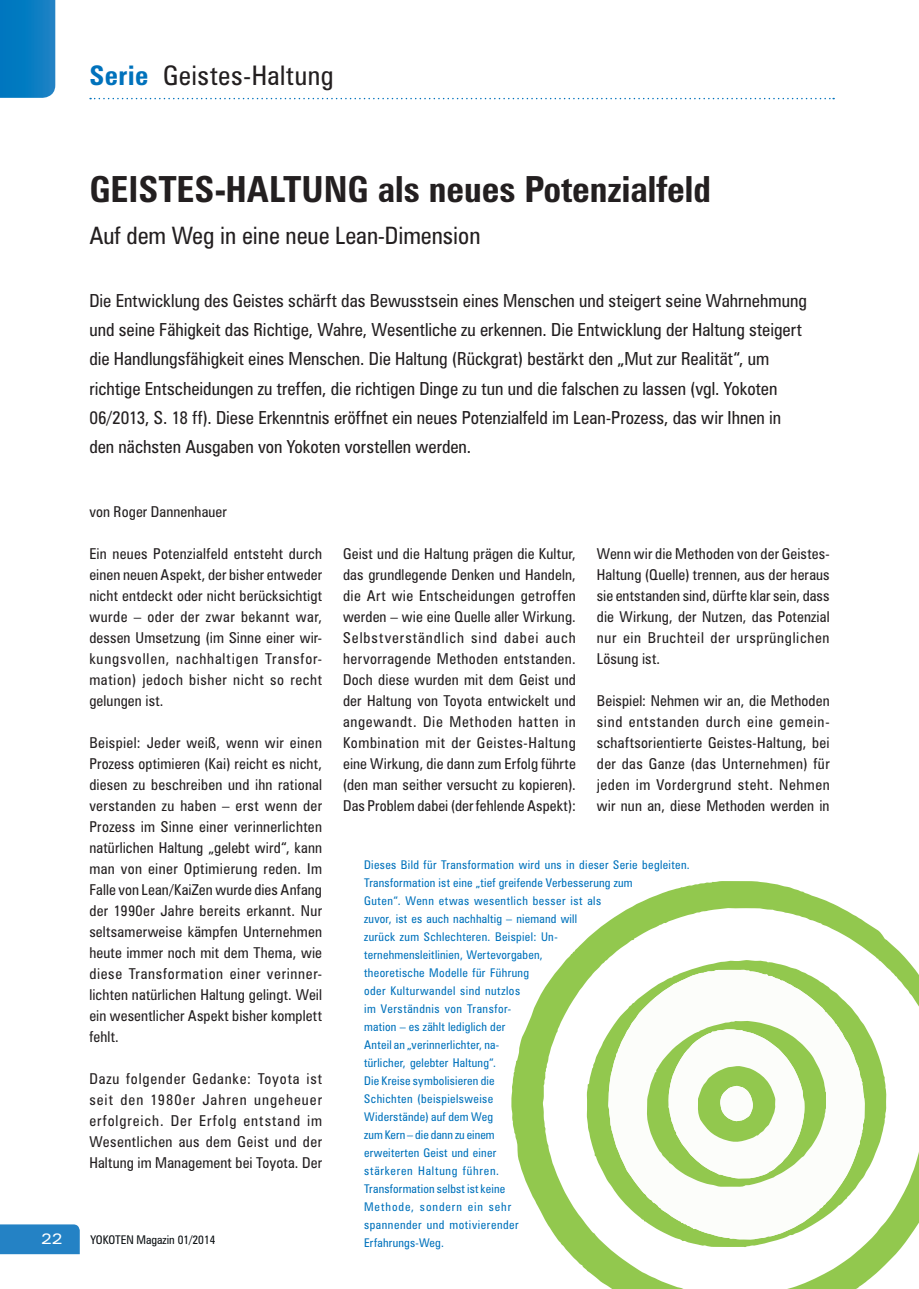
<style>
.page{position:relative;width:919px;height:1289px;background:#fff}
.page>*{position:absolute;margin:0;border:0;box-sizing:border-box;transform-origin:0 0}
.t1{font:700 condensed 36px "Zurich BT";color:#231f20}
.t2{font:condensed 27px "Zurich BT";letter-spacing:.02em;color:#231f20}
.t3{font:condensed 24px "Zurich BT";color:#231f20}
.t4{font:condensed 18px/29.2px "Zurich BT";color:#231f20}
.t5{font:condensed 15px/21px "Zurich BT";letter-spacing:.01em;color:#231f20;text-align:justify}
.t6{font:expanded 15px "Zurich BT";color:#fff}
.t7{font:condensed 12px/18px "Zurich BT";letter-spacing:.03em;color:#0072bc}
.t8{font:condensed 12px "Zurich BT";color:#0e1215}
.s1{font-weight:700;color:#0072bc}
</style>
<div class="page">
<svg style="left:511px;top:881px;width:407px;height:407px"></svg>
<svg style="left:586px;top:959px;width:300px;height:288px"></svg>
<svg style="left:608px;top:969px;width:257px;height:270px"></svg>
<svg style="left:646px;top:1020px;width:179px;height:166px"></svg>
<svg style="left:90px;top:98px;width:744px;height:1px"></svg>
<svg style="left:0;top:0;width:55px;height:98px;background:#0b7dc2"></svg>
<div style="left:0;top:1224px;width:80px;height:30px;background:#2482c5"></div>
<h2 class="t2" style="left:89px;top:59px;width:246px"><span class="s1">Serie</span> Geistes-Haltung</h2>
<h1 class="t1" style="left:89px;top:167px;width:623px">GEISTES-HALTUNG als neues Potenzialfeld</h1>
<h3 class="t3" style="left:89px;top:220px;width:392px">Auf dem Weg in eine neue Lean-Dimension</h3>
<p class="t4" style="left:89px;top:285px;width:719px">Die Entwicklung des Geistes schärft das Bewusstsein eines Menschen und steigert seine Wahrnehmung und seine Fähigkeit das Richtige, Wahre, Wesentliche zu erkennen. Die Entwicklung der Haltung steigert die Handlungsfähigkeit eines Menschen. Die Haltung (Rückgrat) bestärkt den „Mut zur Realität“, um richtige Entscheidungen zu treffen, die richtigen Dinge zu tun und die falschen zu lassen (vgl. Yokoten 06/2013, S. 18 ff). Diese Erkenntnis eröffnet ein neues Potenzialfeld im Lean-Prozess, das wir Ihnen in den nächsten Ausgaben von Yokoten vorstellen werden.</p>
<p class="t5" style="left:89px;top:501px;width:139px">von Roger Dannenhauer</p>
<p class="t5" style="left:89px;top:543px;width:234px">Ein neues Potenzialfeld entsteht durch einen neuen Aspekt, der bisher entweder nicht entdeckt oder nicht berücksichtigt wurde – oder der zwar bekannt war, dessen Umsetzung (im Sinne einer wir&shy;kungsvollen, nachhaltigen Transfor&shy;mation) jedoch bisher nicht so recht gelungen ist.</p>
<p class="t5" style="left:89px;top:732px;width:234px">Beispiel: Jeder weiß, wenn wir einen Prozess optimieren (Kai) reicht es nicht, diesen zu beschreiben und ihn rational verstanden zu haben – erst wenn der Prozess im Sinne einer verinnerlichten natürlichen Haltung „gelebt wird“, kann man von einer Optimierung reden. Im Falle von Lean/KaiZen wurde dies Anfang der 1990er Jahre bereits erkannt. Nur seltsamerweise kämpfen Unternehmen heute immer noch mit dem Thema, wie diese Transformation einer verinner&shy;lichten natürlichen Haltung gelingt. Weil ein wesentlicher Aspekt bisher komplett fehlt.</p>
<p class="t5" style="left:89px;top:1068px;width:234px">Dazu folgender Gedanke: Toyota ist seit den 1980er Jahren ungeheuer erfolgreich. Der Erfolg entstand im Wesentlichen aus dem Geist und der Haltung im Management bei Toyota. Der</p>
<p class="t6" style="left:41px;top:1230px;width:23px">22</p>
<p class="t8" style="left:90px;top:1232px;width:127px">YOKOTEN Magazin 01/2014</p>
<p class="t5" style="left:343px;top:543px;width:234px">Geist und die Haltung prägen die Kultur, das grundlegende Denken und Handeln, die Art wie Entscheidungen getroffen werden – wie eine Quelle aller Wirkung.<br>Selbstverständlich sind dabei auch hervorragende Methoden entstanden.<br>Doch diese wurden mit dem Geist und der Haltung von Toyota entwickelt und angewandt. Die Methoden hatten in Kombination mit der Geistes-Haltung eine Wirkung, die dann zum Erfolg führte (den man seither versucht zu kopieren).<br>Das Problem dabei (der fehlende Aspekt):</p>
<p class="t5" style="left:597px;top:543px;width:234px">Wenn wir die Methoden von der Geistes-Haltung (Quelle) trennen, aus der heraus sie entstanden sind, dürfte klar sein, dass die Wirkung, der Nutzen, das Potenzial nur ein Bruchteil der ursprünglichen Lösung ist.</p>
<p class="t5" style="left:597px;top:690px;width:234px">Beispiel: Nehmen wir an, die Methoden sind entstanden durch eine gemein&shy;schaftsorientierte Geistes-Haltung, bei der das Ganze (das Unternehmen) für jeden im Vordergrund steht. Nehmen wir nun an, diese Methoden werden in</p>
<p class="t7" style="left:364px;top:855px;width:327px">Dieses Bild für Transformation wird uns in dieser Serie begleiten.<br>Transformation ist eine „tief greifende Verbesserung zum<br>Guten“. Wenn etwas wesentlich besser ist als<br>zuvor, ist es auch nachhaltig – niemand will<br>zurück zum Schlechteren. Beispiel: Un-<br>ternehmensleitlinien, Wertevorgaben,<br>theoretische Modelle für Führung<br>oder Kulturwandel sind nutzlos<br>im Verständnis von Transfor-<br>mation – es zählt lediglich der<br>Anteil an „verinnerlichter, na-<br>türlicher, gelebter Haltung“.<br>Die Kreise symbolisieren die<br>Schichten (beispielsweise<br>Widerstände) auf dem Weg<br>zum Kern – die dann zu einem<br>erweiterten Geist und einer<br>stärkeren Haltung führen.<br>Transformation selbst ist keine<br>Methode, sondern ein sehr<br>spannender und motivierender<br>Erfahrungs-Weg.</p>
</div>
